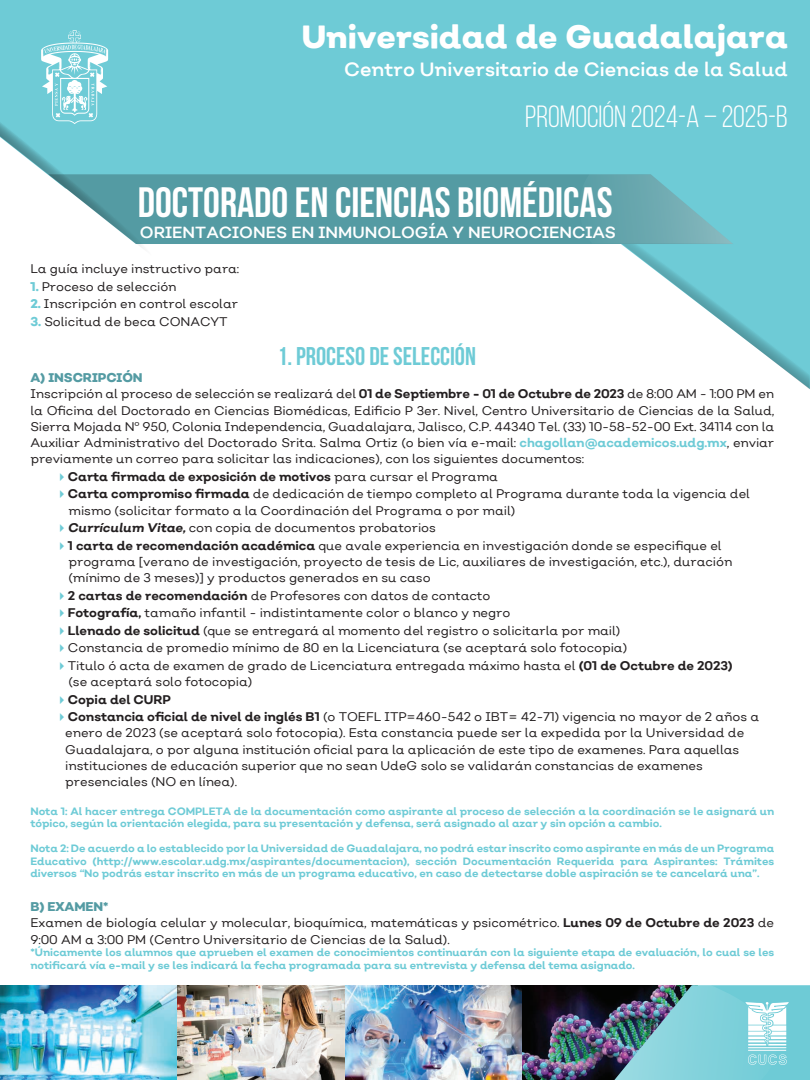
<style>
.page{position:relative;width:810px;height:1080px;background:#fff}
.page>*{position:absolute;margin:0;border:0;box-sizing:border-box;transform-origin:0 0}
.t1{font:42.38px "Bebas Neue";color:#fff}
.t2{font:800 31.62px "Nutmeg";color:#fff}
.t3{font:30.69px "Bebas Neue";color:#fff}
.t4{font:25.62px "Bebas Neue";color:#6ecbd6}
.t5{font:19.12px "Nutmeg";color:#fff}
.t6{font:16.06px "Nutmeg";color:#fff}
.t7{font:12.5px/16.2px "Nutmeg";letter-spacing:-.005em;color:#231f20}
.t8{font:700 12.5px "Nutmeg";letter-spacing:-.005em;color:#231f20}
.t9{font:700 10.62px/12.5px "Nutmeg";letter-spacing:-.005em;color:#6ecbd6}
.s1{font-weight:800;color:#6ecbd6}
.s2{font-weight:800;color:#549ba3}
.s3{font-weight:700}
.s4{font-weight:700;color:#6ecbd6}
.s5{color:#6ecbd6}
.s6{font-weight:400}
.s7{font-weight:700;font-style:italic}
</style>
<div class="page">
<div style="left:0;top:0;width:810px;height:580px;background:#6ecbd6"></div>
<div style="left:0;top:244px;width:810px;height:336px;background:#fff"></div>
<svg style="left:549px;top:244px;width:261px;height:145px"></svg>
<div style="left:151px;top:174px;width:429px;height:70px;background:#549ba3"></div>
<svg style="left:580px;top:174px;width:153px;height:70px"></svg>
<svg style="left:0;top:30px;width:151px;height:225px"></svg>
<img style="left:0;top:985px;width:177px;height:94px">
<img style="left:177px;top:985px;width:345px;height:94px">
<img style="left:522px;top:985px;width:91px;height:94px">
<img style="left:613px;top:985px;width:197px;height:94px">
<h2 class="t2" style="left:302px;top:16px;width:488px">Universidad de Guadalajara</h2>
<h3 class="t5" style="left:344px;top:57px;width:445px">Centro Universitario de Ciencias de la Salud</h3>
<h3 class="t3" style="left:525px;top:100px;width:264px">PROMOCIÓN 2024-A – 2025-B</h3>
<h1 class="t1" style="left:138px;top:179px;width:476px">DOCTORADO EN CIENCIAS BIOMÉDICAS</h1>
<p class="t6" style="left:140px;top:222px;width:478px">ORIENTACIONES EN INMUNOLOGÍA Y NEUROCIENCIAS</p>
<p class="t7" style="left:30px;top:260px;width:210px">La guía incluye instructivo para:</p>
<p class="t7" style="left:30px;top:278px;width:148px"><span class="s1">1.</span> Proceso de selección</p>
<p class="t7" style="left:30px;top:295px;width:209px"><span class="s1">2.</span> Inscripción en control escolar</p>
<p class="t7" style="left:30px;top:313px;width:199px"><span class="s1">3.</span> Solicitud de beca CONACYT</p>
<h3 class="t4" style="left:277px;top:341px;width:200px">1. PROCESO DE SELECCIÓN</h3>
<p class="t7" style="left:30px;top:369px;width:745px"><span class="s2">A) INSCRIPCIÓN<br></span>Inscripción al proceso de selección se realizará del <span class="s3">01 de Septiembre - 01 de Octubre de 2023</span> de 8:00 AM - 1:00 PM en la Oficina del Doctorado en Ciencias Biomédicas, Edificio P 3er. Nivel, Centro Universitario de Ciencias de la Salud, Sierra Mojada Nº 950, Colonia Independencia, Guadalajara, Jalisco, C.P. 44340 Tel. (33) 10-58-52-00 Ext. 34114 con la Auxiliar Administrativo del Doctorado Srita. Salma Ortiz (o bien vía e-mail: <span class="s4">chagollan@academicos.udg.mx</span>, enviar previamente un correo para solicitar las indicaciones), con los siguientes documentos:</p>
<p class="t8" style="left:55px;top:468px;width:444px"><span class="s5">✔</span>Carta firmada de exposición de motivos <span class="s6">para cursar el Programa</span></p>
<p class="t7" style="left:69px;top:485px;width:683px;text-indent:-13px"><span class="s5">✔</span><span class="s3">Carta compromiso firmada</span> de dedicación de tiempo completo al Programa durante toda la vigencia del mismo (solicitar formato a la Coordinación del Programa o por mail)</p>
<p class="t7" style="left:55px;top:519px;width:382px"><span class="s5">✔</span><span class="s7">Currículum Vitae,</span> con copia de documentos probatorios</p>
<p class="t7" style="left:69px;top:537px;width:665px;text-indent:-13px"><span class="s5">✔</span><span class="s3">1 carta de recomendación académica</span> que avale experiencia en investigación donde se especifique el programa [verano de investigación, proyecto de tesis de Lic, auxiliares de investigación, etc.), duración (mínimo de 3 meses)] y productos generados en su caso</p>
<p class="t7" style="left:55px;top:587px;width:437px"><span class="s5">✔</span><span class="s3">2 cartas de recomendación</span> de Profesores con datos de contacto</p>
<p class="t7" style="left:55px;top:604px;width:456px"><span class="s5">✔</span><span class="s3">Fotografía,</span> tamaño infantil - indistintamente color o blanco y negro</p>
<p class="t7" style="left:55px;top:622px;width:567px"><span class="s5">✔</span><span class="s3">Llenado de solicitud</span> (que se entregará al momento del registro o solicitarla por mail)</p>
<p class="t7" style="left:55px;top:639px;width:573px"><span class="s5">✔</span>Constancia de promedio mínimo de 80 en la Licenciatura (se aceptará solo fotocopia)</p>
<p class="t7" style="left:69px;top:657px;width:666px;text-indent:-13px"><span class="s5">✔</span>Titulo ó acta de examen de grado de Licenciatura entregada máximo hasta el <span class="s3">(01 de Octubre de 2023) </span>(se aceptará solo fotocopia)</p>
<p class="t8" style="left:55px;top:691px;width:117px"><span class="s5">✔</span>Copia del CURP</p>
<p class="t7" style="left:65px;top:708px;width:696px;text-indent:-10px"><span class="s5">✔</span><span class="s3">Constancia oficial de nivel de inglés B1</span> (o TOEFL ITP=460-542 o IBT= 42-71) vigencia no mayor de 2 años a enero de 2023 (se aceptará solo fotocopia). Esta constancia puede ser la expedida por la Universidad de Guadalajara, o por alguna institución oficial para la aplicación de este tipo de examenes. Para aquellas instituciones de educación superior que no sean UdeG solo se validarán constancias de examenes presenciales (NO en línea).</p>
<p class="t9" style="left:30px;top:804px;width:745px">Nota 1: Al hacer entrega COMPLETA de la documentación como aspirante al proceso de selección a la coordinación se le asignará un tópico, según la orientación elegida, para su presentación y defensa, será asignado al azar y sin opción a cambio.</p>
<p class="t9" style="left:30px;top:842px;width:745px;text-align:justify">Nota 2: De acuerdo a lo establecido por la Universidad de Guadalajara, no podrá estar inscrito como aspirante en más de un Programa Educativo (http://www.escolar.udg.mx/aspirantes/documentacion), sección Documentación Requerida para Aspirantes: Trámites diversos “No podrás estar inscrito en más de un programa educativo, en caso de detectarse doble aspiración se te cancelará una”.</p>
<p class="t7" style="left:30px;top:898px;width:745px"><span class="s2">B) EXAMEN*<br></span>Examen de biología celular y molecular, bioquímica, matemáticas y psicométrico. <span class="s3">Lunes 09 de Octubre de 2023</span> de<br>9:00 AM a 3:00 PM (Centro Universitario de Ciencias de la Salud).</p>
<p class="t9" style="left:30px;top:945px;width:745px">*Únicamente los alumnos que aprueben el examen de conocimientos continuarán con la siguiente etapa de evaluación, lo cual se les notificará vía e-mail y se les indicará la fecha programada para su entrevista y defensa del tema asignado.</p>
</div>
